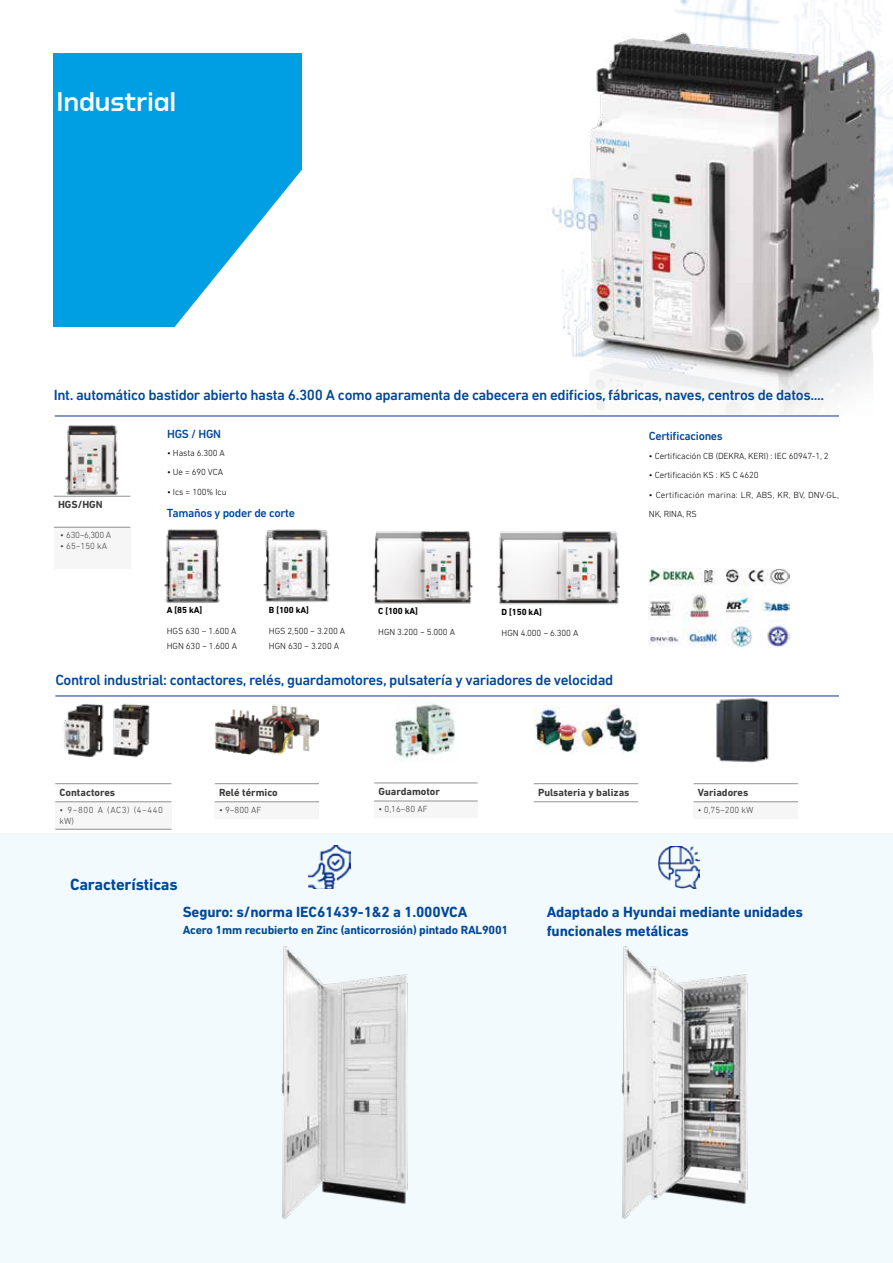
<style>
.page{position:relative;width:893px;height:1263px;background:#fff}
.page>*{position:absolute;margin:0;border:0;box-sizing:border-box;transform-origin:0 0}
.t1{font:500 27px "Torque";letter-spacing:-.01em;color:#fff}
.t2{font:700 16.5px "DIN Next LT Pro";letter-spacing:-.01em;color:#00489a}
.t3{font:500 15px "DIN Next LT Pro";letter-spacing:-.025em;color:#00489a}
.t4{font:700 15px/19.5px "DIN Next LT Pro";letter-spacing:-.01em;color:#00489a}
.t5{font:700 12px "DIN Next LT Pro";letter-spacing:-.01em;color:#00489a}
.t6{font:500 12px "DIN Next LT Pro";letter-spacing:-.025em;color:#00489a}
.t7{font:700 10.5px "DIN Next LT Pro";color:#3c3c3b}
.t8{font:300 9px/15px "DIN Next LT Pro";letter-spacing:-.01em;color:#000}
.t9{font:300 9px/19.5px "DIN Next LT Pro";letter-spacing:.01em;color:#000}
.t10{font:300 9px "DIN Next LT Pro";color:#3c3c3b}
.t11{font:700 9px "DIN Next LT Pro";letter-spacing:-.01em;color:#000}
.t12{font:300 9px/10.8px "DIN Next LT Pro";letter-spacing:.065em;color:#3c3c3b}
</style>
<div class="page">
<div style="left:0;top:834px;width:893px;height:429px;background:#f3fafd"></div>
<img style="left:552px;top:0;width:341px;height:413px">
<div style="left:53px;top:53px;width:249px;height:273px;background:#009fe3"></div>
<svg style="left:170px;top:169px;width:132px;height:158px"></svg>
<img style="left:61px;top:425px;width:61px;height:71px">
<div style="left:54px;top:527px;width:76px;height:42px;background:#f6f6f6"></div>
<hr style="left:54px;top:496px;width:76px;height:1px;background:#939091">
<hr style="left:54px;top:527px;width:76px;height:1px;background:#939091">
<img style="left:64px;top:703px;width:86px;height:55px">
<div style="left:55px;top:802px;width:116px;height:27px;background:#f6f6f6"></div>
<hr style="left:55px;top:783px;width:116px;height:1px;background:#939091">
<hr style="left:55px;top:801px;width:116px;height:1px;background:#939091">
<hr style="left:55px;top:829px;width:116px;height:1px;background:#939091">
<img style="left:215px;top:709px;width:43px;height:46px">
<img style="left:258px;top:704px;width:61px;height:51px">
<div style="left:215px;top:802px;width:104px;height:16px;background:#f6f6f6"></div>
<hr style="left:215px;top:783px;width:104px;height:1px;background:#939091">
<hr style="left:215px;top:801px;width:104px;height:1px;background:#939091">
<img style="left:395px;top:700px;width:60px;height:61px">
<div style="left:374px;top:801px;width:104px;height:17px;background:#f6f6f6"></div>
<hr style="left:374px;top:782px;width:104px;height:1px;background:#939091">
<hr style="left:374px;top:801px;width:104px;height:1px;background:#939091">
<img style="left:534px;top:706px;width:104px;height:46px">
<hr style="left:534px;top:783px;width:104px;height:1px;background:#939091">
<hr style="left:534px;top:801px;width:104px;height:1px;background:#939091">
<img style="left:716px;top:698px;width:53px;height:65px">
<div style="left:694px;top:802px;width:104px;height:16px;background:#f6f6f6"></div>
<hr style="left:694px;top:783px;width:104px;height:1px;background:#939091">
<hr style="left:694px;top:801px;width:104px;height:1px;background:#939091">
<hr style="left:55px;top:695px;width:784px;height:2px;background:#5e75b8">
<hr style="left:55px;top:415px;width:784px;height:2px;background:#5e75b8">
<img style="left:164px;top:529px;width:57px;height:74px">
<img style="left:372px;top:531px;width:102px;height:73px">
<img style="left:497px;top:531px;width:123px;height:74px">
<img style="left:263px;top:529px;width:68px;height:73px">
<img style="left:649px;top:569px;width:140px;height:79px">
<img style="left:308px;top:845px;width:43px;height:43px">
<img style="left:657px;top:846px;width:43px;height:43px">
<img style="left:616px;top:942px;width:133px;height:280px">
<img style="left:277px;top:942px;width:132px;height:280px">
<h1 class="t1" style="left:56px;top:86px;width:122px">Industrial</h1>
<p class="t3" style="left:54px;top:386px;width:772px">Int. automático bastidor abierto hasta 6.300 A como aparamenta de cabecera en edificios, fábricas, naves, centros de datos....</p>
<p class="t6" style="left:167px;top:427px;width:56px">HGS / HGN</p>
<p class="t6" style="left:649px;top:428px;width:75px">Certificaciones</p>
<p class="t7" style="left:58px;top:499px;width:46px">HGS/HGN</p>
<p class="t10" style="left:60px;top:530px;width:53px">• 630~6,300 A</p>
<p class="t10" style="left:60px;top:541px;width:48px">• 65~150 kA</p>
<p class="t8" style="left:167px;top:445px;width:59px">• Hasta 6.300 A</p>
<p class="t8" style="left:167px;top:465px;width:57px">• Ue = 690 VCA</p>
<p class="t8" style="left:167px;top:484px;width:61px">• Ics = 100% Icu</p>
<p class="t6" style="left:167px;top:506px;width:130px">Tamaños y poder de corte</p>
<p class="t11" style="left:167px;top:604px;width:37px">A [85 kA]</p>
<p class="t8" style="left:167px;top:623px;width:72px">HGS 630 ~ 1.600 A<br>HGN 630 ~ 1.600 A</p>
<p class="t11" style="left:269px;top:605px;width:41px">B [100 kA]</p>
<p class="t8" style="left:269px;top:624px;width:78px">HGS 2,500 ~ 3.200 A<br>HGN 630 ~ 3.200 A</p>
<p class="t11" style="left:378px;top:606px;width:41px">C [100 kA]</p>
<p class="t8" style="left:378px;top:625px;width:78px">HGN 3.200 ~ 5.000 A</p>
<p class="t11" style="left:502px;top:607px;width:42px">D [150 kA]</p>
<p class="t8" style="left:502px;top:625px;width:78px">HGN 4.000 ~ 6.300 A</p>
<p class="t3" style="left:55px;top:671px;width:560px">Control industrial: contactores, relés, guardamotores, pulsatería y variadores de velocidad</p>
<p class="t8" style="left:649px;top:448px;width:181px">• Certificación CB (DEKRA, KERI) : IEC 60947-1, 2</p>
<p class="t8" style="left:649px;top:468px;width:111px">• Certificación KS : KS C 4620</p>
<p class="t9" style="left:649px;top:485px;width:192px">• Certificación marina: LR, ABS, KR, BV, DNV·GL,<br>NK, RINA, RS</p>
<p class="t7" style="left:60px;top:786px;width:57px">Contactores</p>
<p class="t12" style="left:60px;top:804px;width:105px">• 9~800 A (AC3) (4~440 kW)</p>
<p class="t7" style="left:219px;top:786px;width:60px">Relé térmico</p>
<p class="t10" style="left:219px;top:804px;width:44px">• 9~800 AF</p>
<p class="t7" style="left:379px;top:785px;width:63px">Guardamotor</p>
<p class="t10" style="left:379px;top:804px;width:51px">• 0,16~80 AF</p>
<p class="t7" style="left:538px;top:786px;width:93px">Pulsateria y balizas</p>
<p class="t7" style="left:698px;top:786px;width:52px">Variadores</p>
<p class="t10" style="left:698px;top:804px;width:57px">• 0,75~200 kW</p>
<p class="t2" style="left:70px;top:875px;width:109px">Características</p>
<p class="t4" style="left:183px;top:902px;width:286px">Seguro: s/norma IEC61439-1&amp;2 a 1.000VCA</p>
<p class="t5" style="left:183px;top:923px;width:327px">Acero 1mm recubierto en Zinc (anticorrosión) pintado RAL9001</p>
<p class="t4" style="left:547px;top:902px;width:258px">Adaptado a Hyundai mediante unidades funcionales metálicas</p>
</div>
